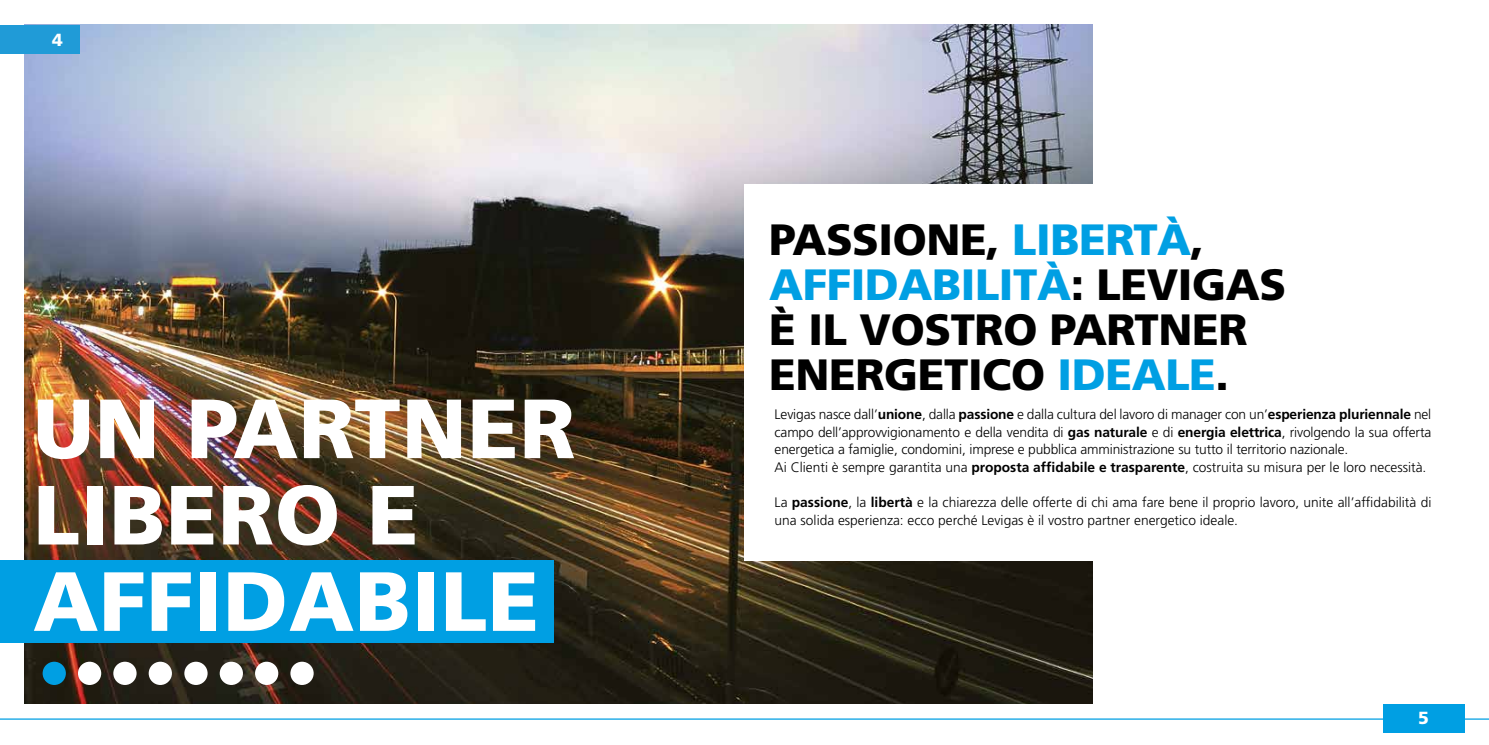
<style>
.page{position:relative;width:1489px;height:745px;background:#fff}
.page>*{position:absolute;margin:0;border:0;box-sizing:border-box;transform-origin:0 0}
.t1{font:900 83.75px/86.2px "Frutiger";letter-spacing:.01em;color:#fff}
.t2{font:900 43.75px/45px "Frutiger";letter-spacing:-.01em;color:#000}
.t3{font:900 17.5px "Frutiger";color:#fff}
.t4{font:300 13.75px/17.5px "Frutiger";letter-spacing:-.01em;color:#000}
.s1{color:#009fe3}
.s2{font-weight:700}
</style>
<div class="page">
<img style="left:25px;top:25px;width:1067px;height:678px">
<div style="left:0;top:25px;width:79px;height:29px;background:#209bd7"></div>
<hr style="left:0;top:718px;width:1488px;height:1px;background:#009fe3">
<div style="left:1382px;top:703px;width:81px;height:29px;background:#009fe3"></div>
<div style="left:744px;top:184px;width:744px;height:376px;background:#fff"></div>
<div style="left:0;top:560px;width:553px;height:82px;background:#009fe3"></div>
<div style="left:43px;top:661px;width:23px;height:23px;background:#009fe3;border-radius:50%"></div>
<div style="left:78px;top:661px;width:23px;height:23px;background:#fff;border-radius:50%"></div>
<div style="left:149px;top:661px;width:23px;height:23px;background:#fff;border-radius:50%"></div>
<div style="left:113px;top:661px;width:24px;height:23px;background:#fff;border-radius:50%"></div>
<div style="left:184px;top:661px;width:23px;height:23px;background:#fff;border-radius:50%"></div>
<div style="left:220px;top:661px;width:23px;height:23px;background:#fff;border-radius:50%"></div>
<div style="left:290px;top:661px;width:23px;height:23px;background:#fff;border-radius:50%"></div>
<div style="left:255px;top:661px;width:23px;height:23px;background:#fff;border-radius:50%"></div>
<p class="t3" style="left:52px;top:29px;width:12px">4</p>
<h1 class="t1" style="left:33px;top:384px;width:544px">UN PARTNER<br>LIBERO E<br>AFFIDABILE</h1>
<h2 class="t2" style="left:769px;top:216px;width:518px">PASSIONE, <span class="s1">LIBERTÀ</span>,<br><span class="s1">AFFIDABILITÀ</span>: LEVIGAS<br>È IL VOSTRO PARTNER<br>ENERGETICO <span class="s1">IDEALE</span>.</h2>
<p class="t4" style="left:774px;top:405px;width:658px">Levigas nasce dall’<span class="s2">unione</span>, dalla <span class="s2">passione</span> e dalla cultura del lavoro di manager con un’<span class="s2">esperienza pluriennale</span> nel campo dell’approvvigionamento e della vendita di <span class="s2">gas naturale</span> e di <span class="s2">energia elettrica</span>, rivolgendo la sua offerta energetica a famiglie, condomini, imprese e pubblica amministrazione su tutto il territorio nazionale.<br>Ai Clienti è sempre garantita una <span class="s2">proposta affidabile e trasparente</span>, costruita su misura per le loro necessità.</p>
<p class="t4" style="left:774px;top:493px;width:658px">La <span class="s2">passione</span>, la <span class="s2">libertà</span> e la chiarezza delle offerte di chi ama fare bene il proprio lavoro, unite all’affidabilità di una solida esperienza: ecco perché Levigas è il vostro partner energetico ideale.</p>
<p class="t3" style="left:1417px;top:706px;width:12px">5</p>
</div>
